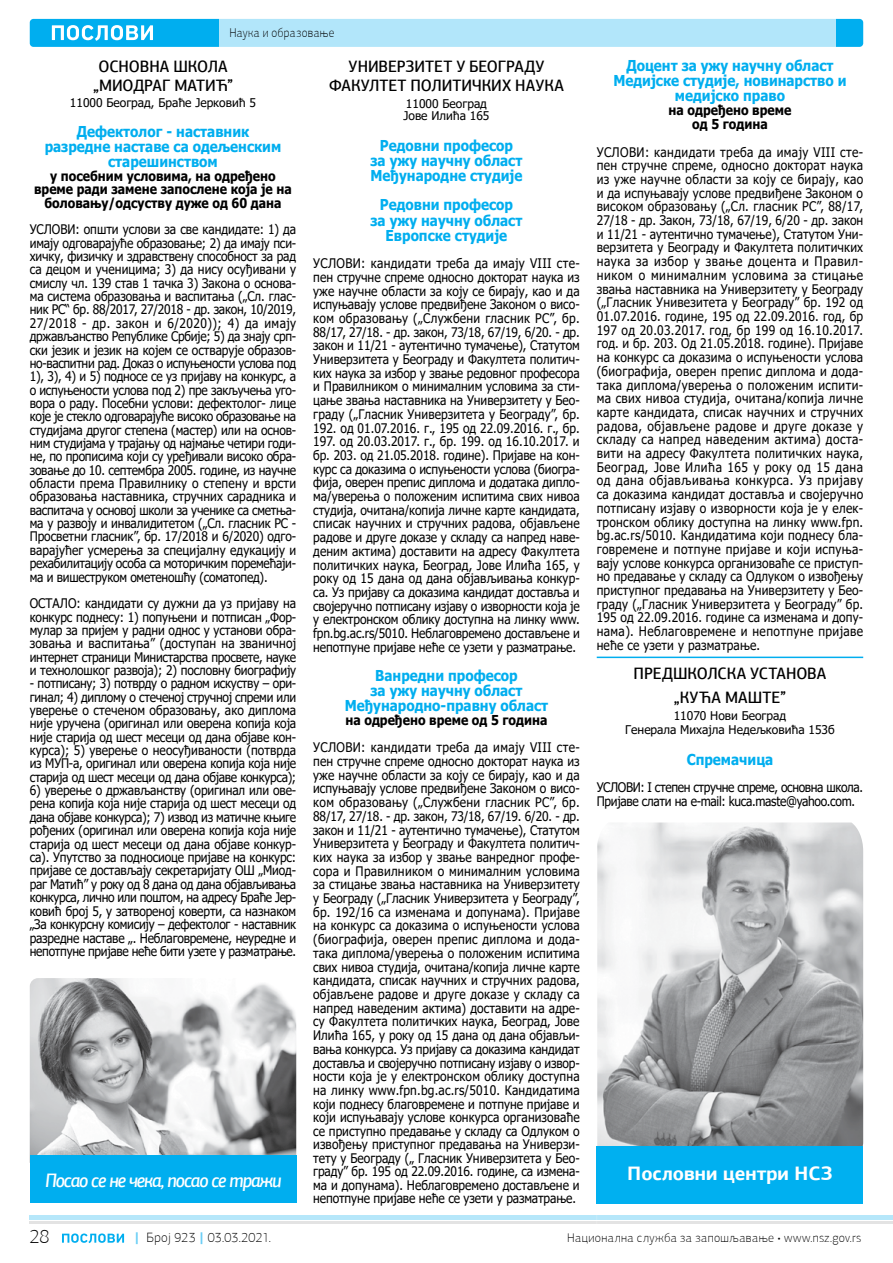
<style>
.page{position:relative;width:893px;height:1263px;background:#fff}
.page>*{position:absolute;margin:0;border:0;box-sizing:border-box;transform-origin:0 0}
.t1{font:italic 500 19.5px "PF Agora Sans Pro";letter-spacing:-.06em;color:#fff;scale:.91 1}
.t2{font:700 19.5px "PF Agora Sans Pro";color:#fff}
.t3{font:100 19.5px "PF Agora Sans Pro";color:#000}
.t4{font:500 16.5px/19px "PF Agora Sans Pro";letter-spacing:-.005em;color:#000;text-align:center;scale:.93 1}
.t5{font:700 15px/15.1px "Tahoma";color:#00aeef;text-align:center;scale:.9 1}
.t6{font:700 13.65px/13.5px "Tahoma";color:#000;text-align:center;scale:.9 1}
.t7{font:100 13.5px "PF Agora Sans Pro";letter-spacing:.01em;color:#000}
.t8{font:13.2px/13.6px "Tahoma";letter-spacing:-.02em;color:#000;text-align:justify;scale:.91 1}
.t9{font:100 12.75px "PF Agora Sans Pro";letter-spacing:.035em;color:#000;scale:.93 1}
.t10{font:100 12.6px "PF Agora Sans Pro";letter-spacing:.03em;color:#000}
.t11{font:12px/12.1px "Tahoma";color:#000}
.s1{font-weight:900;color:#6dcff6}
</style>
<div class="page">
<div style="left:30px;top:19px;width:833px;height:28px;background:#00aeef;border-radius:4px"></div>
<div style="left:219px;top:19px;width:617px;height:28px;background:#b2e6fa"></div>
<svg style="left:52px;top:25px;width:101px;height:16px"></svg>
<div style="left:30px;top:1215px;width:863px;height:5px;background:#b6e7fa"></div>
<hr style="left:30px;top:1221px;width:863px;height:2px;background:#000">
<svg style="left:62px;top:1233px;width:62px;height:10px"></svg>
<hr style="left:597px;top:657px;width:266px;height:1px;background:#00aeef">
<img style="left:30px;top:978px;width:266px;height:177px">
<div style="left:30px;top:1155px;width:267px;height:48px;background:#00aeef"></div>
<svg style="left:597px;top:1203px;width:266px;height:21px"></svg>
<img style="left:597px;top:822px;width:266px;height:324px">
<div style="left:597px;top:1146px;width:266px;height:57px;background:#00b0f0"></div>
<p class="t9" style="left:230px;top:25px;width:114px">Наука и образовање</p>
<p class="t5" style="left:613px;top:59px;width:261px">Доцент за ужу научну област<br>Медијске студије, новинарство и медијско право</p>
<p class="t6" style="left:669px;top:104px;width:138px">на одређено време од 5 година</p>
<p class="t8" style="left:597px;top:146px;width:294px">УСЛОВИ: кандидати треба да имају VIII сте&shy;пен стручне спреме, односно докторат наука из уже научне области за коју се бирају, као и да испуњавају услове предвиђене Законом о високом образовању („Сл. гласник РС”, 88/17, 27/18 - др. Закон, 73/18, 67/19, 6/20 - др. закон и 11/21 - аутентично тумачење), Статутом Уни&shy;верзитета у Београду и Факултета политичких наука за избор у звање доцента и Правил&shy;ником о минималним условима за стицање звања наставника на Универзитету у Београду („Гласник Унивезитета у Београду” бр. 192 од 01.07.2016. године, 195 од 22.09.2016. год, бр 197 од 20.03.2017. год, бр 199 од 16.10.2017. год. и бр. 203. Од 21.05.2018. године). Пријаве на конкурс са доказима о испуњености услова (биографија, оверен препис диплома и дода&shy;така диплома/уверења о положеним испити&shy;ма свих нивоа студија, очитана/копија личне карте кандидата, списак научних и стручних радова, објављене радове и друге доказе у складу са напред наведеним актима) доста&shy;вити на адресу Факултета политичких наука, Београд, Јове Илића 165 у року од 15 дана од дана објављивања конкурса. Уз пријаву са доказима кандидат доставља и својеручно потписану изјаву о изворности која је у елек&shy;тронском облику доступна на линку www.fpn. bg.ac.rs/5010. Кандидатима који поднесу бла&shy;говремене и потпуне пријаве и који испуња&shy;вају услове конкурса организоваће се приступ&shy;но предавање у складу са Одлуком о извођењу приступног предавања на Универзитету у Бео&shy;граду („Гласник Универзитета у Београду” бр.<br>195 од 22.09.2016. године са изменама и допу&shy;нама). Неблаговремене и непотпуне пријаве неће се узети у разматрање.</p>
<p class="t4" style="left:634px;top:662px;width:209px;line-height:23.7px">ПРЕДШКОЛСКА УСТАНОВА „КУЋА МАШТЕ”</p>
<p class="t11" style="left:625px;top:709px;width:211px;line-height:14.4px;text-align:center">11070 Нови Београд<br>Генерала Михајла Недељковића 153б</p>
<p class="t5" style="left:687px;top:752px;width:98px">Спремачица</p>
<p class="t8" style="left:597px;top:781px;width:294px">УСЛОВИ: I степен стручне спреме, основна школа.<br>Пријаве слати на e-mail: kuca.maste@yahoo.com.</p>
<p class="t4" style="left:93px;top:57px;width:152px">ОСНОВНА ШКОЛА „МИОДРАГ МАТИЋ”</p>
<p class="t11" style="left:70px;top:97px;width:188px">11000 Београд, Браће Јерковић 5</p>
<p class="t5" style="left:45px;top:125px;width:264px">Дефектолог - наставник разредне наставе са одељенским старешинством</p>
<p class="t6" style="left:34px;top:169px;width:288px">у посебним условима, на одређено време ради замене запослене која је на боловању/одсуству дуже од 60 дана</p>
<p class="t8" style="left:30px;top:224px;width:294px">УСЛОВИ: општи услови за све кандидате: 1) да имају одговарајуће образовање; 2) да имају пси&shy;хичку, физичку и здравствену способност за рад са децом и ученицима; 3) да нису осуђивани у смислу чл. 139 став 1 тачка 3) Закона о основа&shy;ма система образовања и васпитања („Сл. глас&shy;ник РС“ бр. 88/2017, 27/2018 - др. закон, 10/2019, 27/2018 - др. закон и 6/2020)); 4) да имају држављанство Републике Србије; 5) да знају срп&shy;ски језик и језик на којем се остварује образов&shy;но-васпитни рад. Доказ о испуњености услова под 1), 3), 4) и 5) подносе се уз пријаву на конкурс, а о испуњености услова под 2) пре закључења уго&shy;вора о раду. Посебни услови: дефектолог- лице које је стекло одговарајуће високо образовање на студијама другог степена (мастер) или на основ&shy;ним студијама у трајању од најмање четири годи&shy;не, по прописима који су уређивали високо обра&shy;зовање до 10. септембра 2005. године, из научне области према Правилнику о степену и врсти образовања наставника, стручних сарадника и васпитача у основој школи за ученике са сметња&shy;ма у развоју и инвалидитетом („Сл. гласник РС - Просветни гласник”, бр. 17/2018 и 6/2020) одго&shy;варајућег усмерења за специјалну едукацију и рехабилитацију особа са моторичким поремећаји&shy;ма и вишеструком ометеношћу (соматопед).</p>
<p class="t8" style="left:30px;top:597px;width:294px">ОСТАЛО: кандидати су дужни да уз пријаву на конкурс поднесу: 1) попуњени и потписан „Фор&shy;мулар за пријем у радни однос у установи обра&shy;зовања и васпитања” (доступан на званичној интернет страници Министарства просвете, науке и технолошког развоја); 2) пословну биографију</p>
<p class="t8" style="left:30px;top:677px;width:294px">- потписану; 3) потврду о радном искуству – ори&shy;гинал; 4) диплому о стеченој стручној спреми или уверење о стеченом образовању, ако диплома није уручена (оригинал или оверена копија која није старија од шест месеци од дана објаве кон&shy;курса); 5) уверење о неосуђиваности (потврда из МУП-а, оригинал или оверена копија која није старија од шест месеци од дана објаве конкурса);</p>
<p class="t8" style="left:30px;top:784px;width:294px">6) уверење о држављанству (оригинал или ове&shy;рена копија која није старија од шест месеци од дана објаве конкурса); 7) извод из матичне књиге рођених (оригинал или оверена копија која није старија од шест месеци од дана објаве конкур&shy;са). Упутство за подносиоце пријаве на конкурс: пријаве се достављају секретаријату ОШ „Миод&shy;раг Матић” у року од 8 дана од дана објављивања конкурса, лично или поштом, на адресу Браће Јер&shy;ковић број 5, у затвореној коверти, са назнаком „За конкурсну комисију – дефектолог - наставник разредне наставе „. Неблаговремене, неуредне и непотпуне пријаве неће бити узете у разматрање.</p>
<p class="t4" style="left:329px;top:56px;width:254px;line-height:19.5px">УНИВЕРЗИТЕТ У БЕОГРАДУ<br>ФАКУЛТЕТ ПОЛИТИЧКИХ НАУКА</p>
<p class="t11" style="left:403px;top:98px;width:87px">11000 Београд<br>Јове Илића 165</p>
<p class="t5" style="left:370px;top:139px;width:170px">Редовни професор за ужу научну област<br>Међународне студије</p>
<p class="t5" style="left:371px;top:198px;width:170px">Редовни професор за ужу научну област<br>Европске студије</p>
<p class="t8" style="left:313px;top:257px;width:294px">УСЛОВИ: кандидати треба да имају VIII сте&shy;пен стручне спреме односно докторат наука из уже научне области за коју се бирају, као и да испуњавају услове предвиђене Законом о висо&shy;ком образовању („Службени гласник РС”, бр.<br>88/17, 27/18. - др. закон, 73/18, 67/19, 6/20. - др. закон и 11/21 - аутентично тумачење), Статутом Универзитета у Београду и Факултета политич&shy;ких наука за избор у звање редовног професора и Правилником о минималним условима за сти&shy;цање звања наставника на Универзитету у Бео&shy;граду („Гласник Универзитета у Београду”, бр.<br>192. од 01.07.2016. г., 195 од 22.09.2016. г., бр.<br>197. од 20.03.2017. г., бр. 199. од 16.10.2017. и бр. 203. од 21.05.2018. године). Пријаве на кон&shy;курс са доказима о испуњености услова (биогра&shy;фија, оверен препис диплома и додатака дипло&shy;ма/уверења о положеним испитима свих нивоа студија, очитана/копија личне карте кандидата, списак научних и стручних радова, објављене радове и друге доказе у складу са напред наве&shy;деним актима) доставити на адресу Факултета политичких наука, Београд, Јове Илића 165, у року од 15 дана од дана објављивања конкур&shy;са. Уз пријаву са доказима кандидат доставља и својеручно потписану изјаву о изворности која је у електронском облику доступна на линку www. fpn.bg.ac.rs/5010. Неблаговремено достављене и непотпуне пријаве неће се узети у разматрање.</p>
<p class="t5" style="left:345px;top:668px;width:228px">Ванредни професор<br>за ужу научну област<br>Међународно-правну област</p>
<p class="t6" style="left:345px;top:714px;width:226px">на одређено време од 5 година</p>
<p class="t8" style="left:313px;top:741px;width:294px">УСЛОВИ: кандидати треба да имају VIII сте&shy;пен стручне спреме односно докторат наука из уже научне области за коју се бирају, као и да испуњавају услове предвиђене Законом о висо&shy;ком образовању („Службени гласник РС”, бр.<br>88/17, 27/18. - др. закон, 73/18, 67/19. 6/20. - др. закон и 11/21 - аутентично тумачење), Статутом Универзитета у Београду и Факултета политич&shy;ких наука за избор у звање ванредног профе&shy;сора и Правилником о минималним условима за стицање звања наставника на Универзитету у Београду („Гласник Универзитета у Београду”, бр. 192/16 са изменама и допунама). Пријаве на конкурс са доказима о испуњености услова (биографија, оверен препис диплома и дода&shy;така диплома/уверења о положеним испитима свих нивоа студија, очитана/копија личне карте кандидата, списак научних и стручних радова, објављене радове и друге доказе у складу са напред наведеним актима) доставити на адре&shy;су Факултета политичких наука, Београд, Јове Илића 165, у року од 15 дана од дана објављи&shy;вања конкурса. Уз пријаву са доказима кандидат доставља и својеручно потписану изјаву о извор&shy;ности која је у електронском облику доступна на линку www.fpn.bg.ac.rs/5010. Кандидатима који поднесу благовремене и потпуне пријаве и који испуњавају услове конкурса организоваће се приступно предавање у складу са Одлуком о извођењу приступног предавања на Универзи&shy;тету у Београду („ Гласник Универзитета у Бео&shy;граду” бр. 195 од 22.09.2016. године, са измена&shy;ма и допунама). Неблаговремено достављене и непотпуне пријаве неће се узети у разматрање.</p>
<h1 class="t1" style="left:45px;top:1168px;width:261px">Посао се не чека, посао се тражи</h1>
<h1 class="t2" style="left:627px;top:1161px;width:207px">Пословни центри НСЗ</h1>
<h1 class="t3" style="left:30px;top:1225px;width:21px">28</h1>
<p class="t7" style="left:135px;top:1229px;width:138px"><span class="s1">|</span> Број 923 <span class="s1">|</span> 03.03.2021.</p>
<p class="t10" style="left:567px;top:1230px;width:296px">Национална служба за запошљавање • www.nsz.gov.rs</p>
</div>
